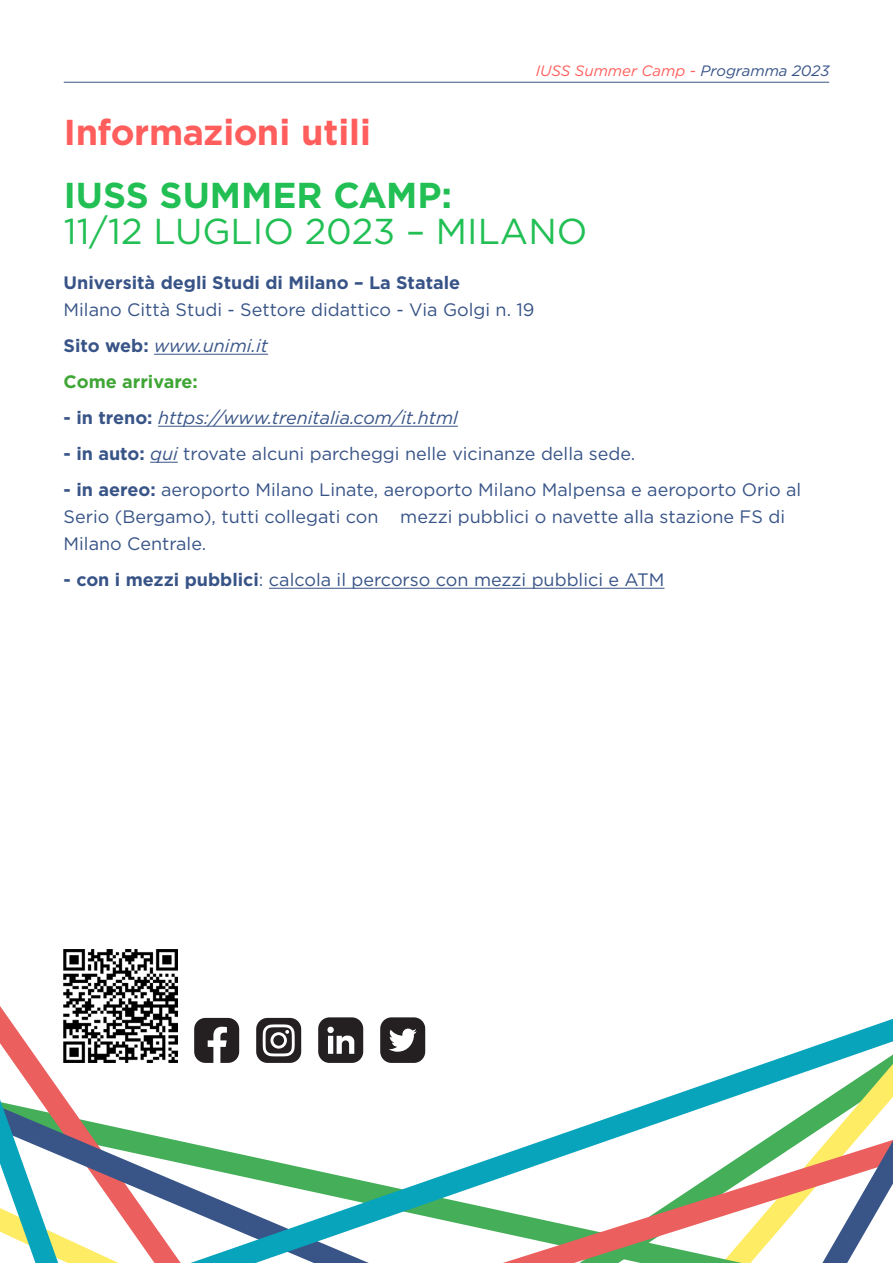
<style>
.page{position:relative;width:893px;height:1263px;background:#fff}
.page>*{position:absolute;margin:0;border:0;box-sizing:border-box;transform-origin:0 0}
.t1{font:36px "Gotham";color:#21bf54}
.t2{font:700 36px "Gotham";color:#ff5e5c}
.t3{font:700 36px "Gotham";color:#21bf54}
.t4{font:18px/36px "Gotham";color:#385487}
.t5{font:italic 18px "Gotham";color:#385487}
.t6{font:700 18px "Gotham";color:#385487}
.t7{font:italic 15px "Gotham";color:#ff5e5c}
.s1{color:#385487}
.s2{font-weight:700}
.s3{font-style:italic}
.s4{font-weight:700;color:#3fa535}
.s5{font-weight:700;font-style:normal}
</style>
<div class="page">
<svg style="left:0;top:1006px;width:178px;height:93px"></svg>
<svg style="left:119px;top:1127px;width:72px;height:136px"></svg>
<svg style="left:0;top:1099px;width:119px;height:164px"></svg>
<svg style="left:191px;top:1019px;width:702px;height:244px"></svg>
<hr style="left:64px;top:82px;width:765px;height:1px;background:#385487">
<hr style="left:154px;top:354px;width:114px;height:1px;background:#385487">
<hr style="left:158px;top:426px;width:300px;height:1px;background:#385487">
<svg style="left:150px;top:462px;width:28px;height:1px"></svg>
<hr style="left:269px;top:588px;width:395px;height:1px;background:#385487">
<img style="left:64px;top:949px;width:113px;height:114px">
<svg style="left:194px;top:1018px;width:45px;height:45px"></svg>
<svg style="left:256px;top:1018px;width:45px;height:45px"></svg>
<div style="left:273px;top:1035px;width:11px;height:11px;background:#241f21;border-radius:50%"></div>
<svg style="left:318px;top:1017px;width:45px;height:46px"></svg>
<svg style="left:380px;top:1017px;width:45px;height:46px"></svg>
<h1 class="t2" style="left:64px;top:108px;width:309px">Informazioni utili</h1>
<p class="t7" style="left:536px;top:61px;width:295px">IUSS Summer Camp - <span class="s1">Programma 2023</span></p>
<h1 class="t3" style="left:64px;top:171px;width:390px">IUSS SUMMER CAMP:</h1>
<h1 class="t1" style="left:64px;top:208px;width:525px">11/12 LUGLIO 2023 – MILANO</h1>
<p class="t6" style="left:64px;top:270px;width:398px">Università degli Studi di Milano – La Statale</p>
<p class="t4" style="left:64px;top:291px;width:472px">Milano Città Studi - Settore didattico - Via Golgi n. 19<br><span class="s2">Sito web:</span> <span class="s3">www.unimi.it<br></span><span class="s4">Come arrivare:</span></p>
<p class="t5" style="left:64px;top:406px;width:396px"><span class="s5">- in treno:</span> https://www.trenitalia.com/it.html</p>
<p class="t4" style="left:64px;top:435px;width:573px"><span class="s2">- in auto:</span> <span class="s3">qui</span> trovate alcuni parcheggi nelle vicinanze della sede.</p>
<p class="t4" style="left:64px;top:476px;width:739px;line-height:27px"><span class="s2">- in aereo:</span> aeroporto Milano Linate, aeroporto Milano Malpensa e aeroporto Orio al<br>Serio (Bergamo), tutti collegati con mezzi pubblici o navette alla stazione FS di<br>Milano Centrale.</p>
<p class="t4" style="left:64px;top:561px;width:602px"><span class="s2">- con i mezzi pubblici</span>: calcola il percorso con mezzi pubblici e ATM</p>
</div>
